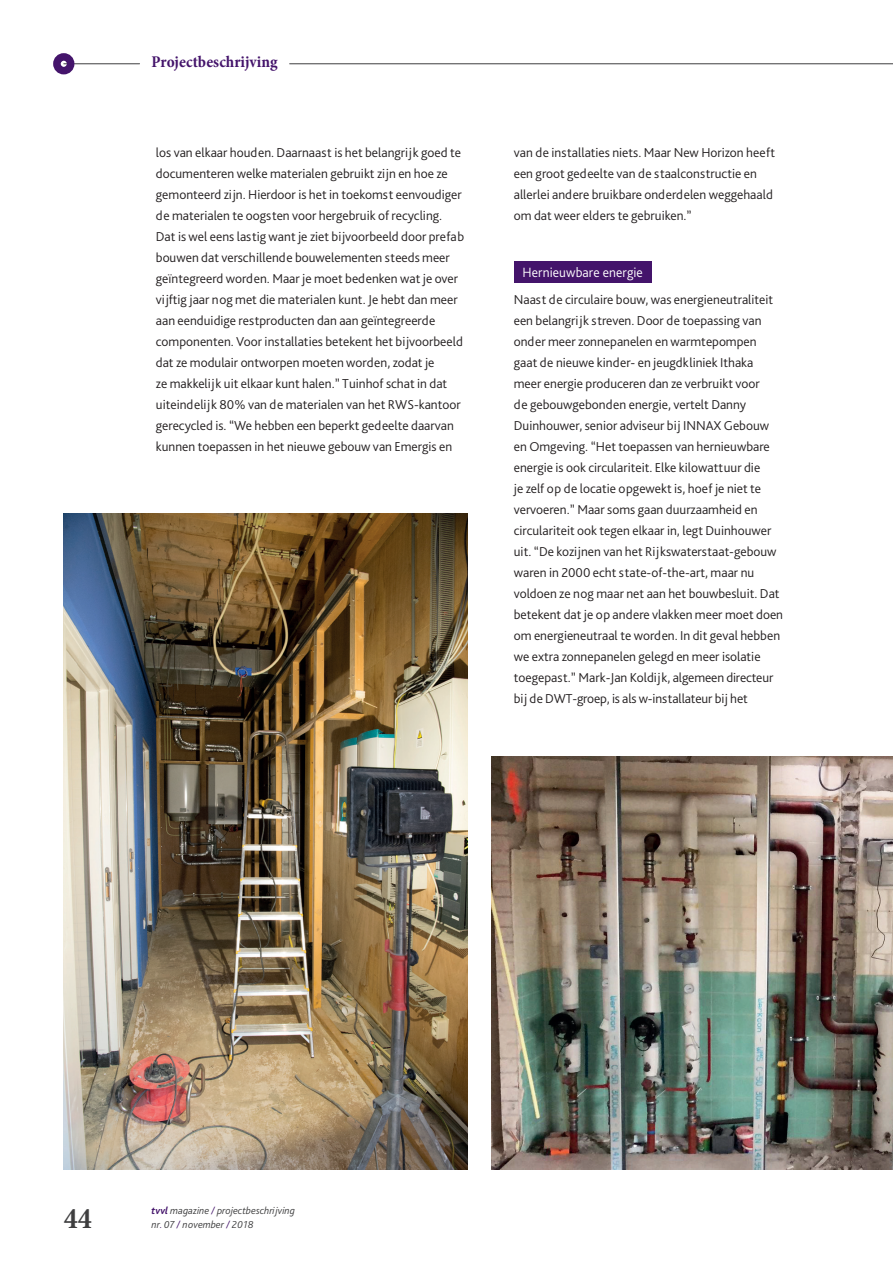
<style>
.page{position:relative;width:893px;height:1263px;background:#fff}
.page>*{position:absolute;margin:0;border:0;box-sizing:border-box;transform-origin:0 0}
.t1{font:700 condensed 30px "Minion Pro";color:#3e3e3f}
.t2{font:700 condensed 16.5px "Minion Pro";color:#44146b}
.t3{font:300 13.95px "Bliss Pro";letter-spacing:.01em;color:#fff}
.t4{font:300 13.5px/21px "Bliss Pro";color:#231f20}
.t5{font:italic 300 10.5px "Bliss Pro";color:#3e3e3f}
.s1{font-weight:700;color:#44146b}
.s2{color:#44146b}
</style>
<div class="page">
<hr style="left:290px;top:63px;width:603px;height:1px;background:#3e3e3f">
<hr style="left:64px;top:63px;width:76px;height:1px;background:#3e3e3f">
<div style="left:53px;top:53px;width:21px;height:21px;border:8px solid #44146b;border-radius:50%"></div>
<img style="left:63px;top:514px;width:405px;height:655px">
<div style="left:514px;top:261px;width:137px;height:22px;background:#44146b"></div>
<img style="left:492px;top:757px;width:401px;height:412px">
<p class="t2" style="left:152px;top:51px;width:127px">Projectbeschrijving</p>
<p class="t4" style="left:156px;top:141px;width:310px">los van elkaar houden. Daarnaast is het belangrijk goed te documenteren welke materialen gebruikt zijn en hoe ze gemonteerd zijn. Hierdoor is het in toekomst eenvoudiger de materialen te oogsten voor hergebruik of recycling.<br>Dat is wel eens lastig want je ziet bijvoorbeeld door prefab bouwen dat verschillende bouwelementen steeds meer geïntegreerd worden. Maar je moet bedenken wat je over vijftig jaar nog met die materialen kunt. Je hebt dan meer aan eenduidige restproducten dan aan geïntegreerde componenten. Voor installaties betekent het bijvoorbeeld dat ze modulair ontworpen moeten worden, zodat je<br>ze makkelijk uit elkaar kunt halen.” Tuinhof schat in dat uiteindelijk 80% van de materialen van het RWS-kantoor gerecycled is. “We hebben een beperkt gedeelte daarvan kunnen toepassen in het nieuwe gebouw van Emergis en</p>
<p class="t4" style="left:514px;top:141px;width:263px">van de installaties niets. Maar New Horizon heeft een groot gedeelte van de staalconstructie en allerlei andere bruikbare onderdelen weggehaald om dat weer elders te gebruiken.”</p>
<p class="t3" style="left:522px;top:264px;width:122px">Hernieuwbare energie</p>
<p class="t4" style="left:514px;top:288px;width:271px">Naast de circulaire bouw, was energieneutraliteit een belangrijk streven. Door de toepassing van onder meer zonnepanelen en warmtepompen gaat de nieuwe kinder- en jeugdkliniek Ithaka meer energie produceren dan ze verbruikt voor<br>de gebouwgebonden energie, vertelt Danny Duinhouwer, senior adviseur bij INNAX Gebouw en Omgeving. “Het toepassen van hernieuwbare energie is ook circulariteit. Elke kilowattuur die<br>je zelf op de locatie opgewekt is, hoef je niet te vervoeren.” Maar soms gaan duurzaamheid en circulariteit ook tegen elkaar in, legt Duinhouwer uit. “De kozijnen van het Rijkswaterstaat-gebouw waren in 2000 echt state-of-the-art, maar nu voldoen ze nog maar net aan het bouwbesluit. Dat betekent dat je op andere vlakken meer moet doen om energieneutraal te worden. In dit geval hebben we extra zonnepanelen gelegd en meer isolatie toegepast.” Mark-Jan Koldijk, algemeen directeur bij de DWT-groep, is als w-installateur bij het</p>
<p class="t5" style="left:152px;top:1204px;width:145px"><span class="s1">tvvl</span> magazine <span class="s2">/</span> projectbeschrijving</p>
<h1 class="t1" style="left:64px;top:1197px;width:29px">44</h1>
<p class="t5" style="left:152px;top:1218px;width:103px">nr<span class="s2">.</span> 07 <span class="s2">/</span> november <span class="s2">/</span> 2018</p>
</div>
